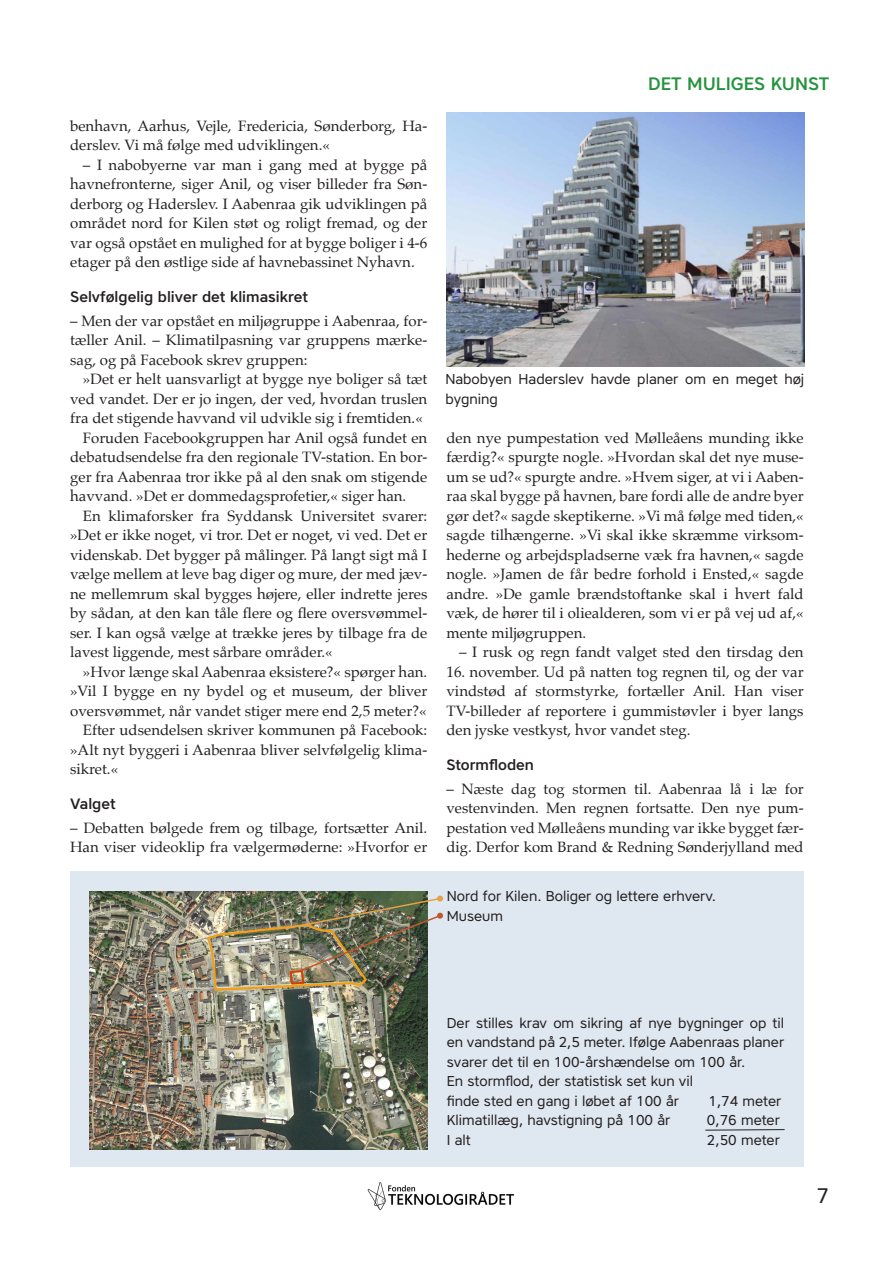
<style>
.page{position:relative;width:893px;height:1263px;background:#fff}
.page>*{position:absolute;margin:0;border:0;box-sizing:border-box;transform-origin:0 0}
.t1{font:21px "Core Sans A45";color:#231f20}
.Bjælke_th{font:500 18px "Core Sans A55";color:#25933e}
.Brødtekst{font:15px/19.5px "Palatino";color:#231f20;text-align:justify}
.Brødtekst_ui{font:15px/19.5px "Palatino";color:#231f20;text-align:justify}
.Mellemrubrik{font:500 15px "Core Sans A55";color:#231f20}
.Bokstekst_ui{font:14.25px/19.5px "Core Sans A45";color:#231f20}
.Bokstekst{font:14.25px "Core Sans A45";color:#231f20}
</style>
<div class="page">
<div style="left:70px;top:871px;width:734px;height:296px;background:#dfe8f0"></div>
<img style="left:367px;top:1182px;width:147px;height:28px">
<svg style="left:705px;top:1129px;width:80px;height:2px"></svg>
<img style="left:89px;top:891px;width:338px;height:258px">
<img style="left:446px;top:112px;width:359px;height:254px">
<img style="left:285px;top:895px;width:158px;height:77px">
<p class="Brødtekst_ui" style="left:70px;top:116px;width:359px">benhavn, Aarhus, Vejle, Fredericia, Sønderborg, Ha&shy;derslev. Vi må følge med udviklingen.«</p>
<p class="Brødtekst" style="left:70px;top:155px;width:359px;text-indent:13px">– I nabobyerne var man i gang med at bygge på havnefronterne, siger Anil, og viser billeder fra Søn&shy;derborg og Haderslev. I Aabenraa gik udviklingen på området nord for Kilen støt og roligt fremad, og der var også opstået en mulighed for at bygge boliger i 4-6 etager på den østlige side af havnebassinet Nyhavn.</p>
<p class="Mellemrubrik" style="left:70px;top:286px;width:239px">Selvfølgelig bliver det klimasikret</p>
<p class="Brødtekst_ui" style="left:70px;top:311px;width:359px">– Men der var opstået en miljøgruppe i Aabenraa, for&shy;tæller Anil. – Klimatilpasning var gruppens mærke&shy;sag, og på Facebook skrev gruppen:</p>
<p class="Brødtekst" style="left:70px;top:369px;width:359px;text-indent:13px">»Det er helt uansvarligt at bygge nye boliger så tæt ved vandet. Der er jo ingen, der ved, hvordan truslen fra det stigende havvand vil udvikle sig i fremtiden.«</p>
<p class="Brødtekst" style="left:70px;top:428px;width:359px;text-indent:13px">Foruden Facebookgruppen har Anil også fundet en debatudsendelse fra den regionale TV-station. En bor&shy;ger fra Aabenraa tror ikke på al den snak om stigende havvand. »Det er dommedagsprofetier,« siger han.</p>
<p class="Brødtekst" style="left:70px;top:506px;width:359px;text-indent:13px">En klimaforsker fra Syddansk Universitet svarer: »Det er ikke noget, vi tror. Det er noget, vi ved. Det er videnskab. Det bygger på målinger. På langt sigt må I vælge mellem at leve bag diger og mure, der med jæv&shy;ne mellemrum skal bygges højere, eller indrette jeres by sådan, at den kan tåle flere og flere oversvømmel&shy;ser. I kan også vælge at trække jeres by tilbage fra de lavest liggende, mest sårbare områder.«</p>
<p class="Brødtekst" style="left:70px;top:662px;width:359px;text-indent:13px">»Hvor længe skal Aabenraa eksistere?« spørger han. »Vil I bygge en ny bydel og et museum, der bliver oversvømmet, når vandet stiger mere end 2,5 meter?«</p>
<p class="Brødtekst" style="left:70px;top:720px;width:359px;text-indent:13px">Efter udsendelsen skriver kommunen på Facebook: »Alt nyt byggeri i Aabenraa bliver selvfølgelig klima&shy;sikret.«</p>
<p class="Mellemrubrik" style="left:70px;top:793px;width:47px">Valget</p>
<p class="Brødtekst_ui" style="left:70px;top:818px;width:359px">– Debatten bølgede frem og tilbage, fortsætter Anil.<br>Han viser videoklip fra vælgermøderne: »Hvorfor er</p>
<p class="Bjælke_th" style="left:648px;top:72px;width:182px">DET MULIGES KUNST</p>
<p class="Bokstekst_ui" style="left:445px;top:369px;width:360px">Nabobyen Haderslev havde planer om en meget høj bygning</p>
<p class="Brødtekst_ui" style="left:446px;top:428px;width:359px">den nye pumpestation ved Mølleåens munding ikke færdig?« spurgte nogle. »Hvordan skal det nye muse&shy;um se ud?« spurgte andre. »Hvem siger, at vi i Aaben&shy;raa skal bygge på havnen, bare fordi alle de andre byer gør det?« sagde skeptikerne. »Vi må følge med tiden,« sagde tilhængerne. »Vi skal ikke skræmme virksom&shy;hederne og arbejdspladserne væk fra havnen,« sagde nogle. »Jamen de får bedre forhold i Ensted,« sagde andre. »De gamle brændstoftanke skal i hvert fald væk, de hører til i oliealderen, som vi er på vej ud af,« mente miljøgruppen.</p>
<p class="Brødtekst" style="left:459px;top:642px;width:346px">– I rusk og regn fandt valget sted den tirsdag den</p>
<p class="Brødtekst" style="left:446px;top:662px;width:359px">16. november. Ud på natten tog regnen til, og der var vindstød af stormstyrke, fortæller Anil. Han viser TV-billeder af reportere i gummistøvler i byer langs den jyske vestkyst, hvor vandet steg.</p>
<p class="Mellemrubrik" style="left:446px;top:754px;width:89px">Stormfloden</p>
<p class="Brødtekst_ui" style="left:446px;top:779px;width:359px">– Næste dag tog stormen til. Aabenraa lå i læ for vestenvinden. Men regnen fortsatte. Den nye pum&shy;pestation ved Mølleåens munding var ikke bygget fær&shy;dig. Derfor kom Brand &amp; Redning Sønderjylland med</p>
<p class="Bokstekst_ui" style="left:447px;top:886px;width:271px">Nord for Kilen. Boliger og lettere erhverv.</p>
<p class="Bokstekst_ui" style="left:447px;top:906px;width:58px">Museum</p>
<p class="Bokstekst_ui" style="left:447px;top:1012px;width:339px;text-align:justify">Der stilles krav om sikring af nye bygninger op til en vandstand på 2,5 meter. Ifølge Aabenraas planer svarer det til en 100-årshændelse om 100 år.</p>
<p class="Bokstekst_ui" style="left:447px;top:1071px;width:248px">En stormflod, der statistisk set kun vil finde sted en gang i løbet af 100 år</p>
<p class="Bokstekst_ui" style="left:708px;top:1090px;width:74px">1,74 meter</p>
<p class="Bokstekst_ui" style="left:447px;top:1110px;width:225px">Klimatillæg, havstigning på 100 år</p>
<p class="Bokstekst_ui" style="left:707px;top:1110px;width:74px">0,76 meter</p>
<p class="Bokstekst" style="left:447px;top:1130px;width:25px">I alt</p>
<p class="Bokstekst" style="left:707px;top:1130px;width:74px">2,50 meter</p>
<p class="t1" style="left:817px;top:1182px;width:14px">7</p>
</div>
